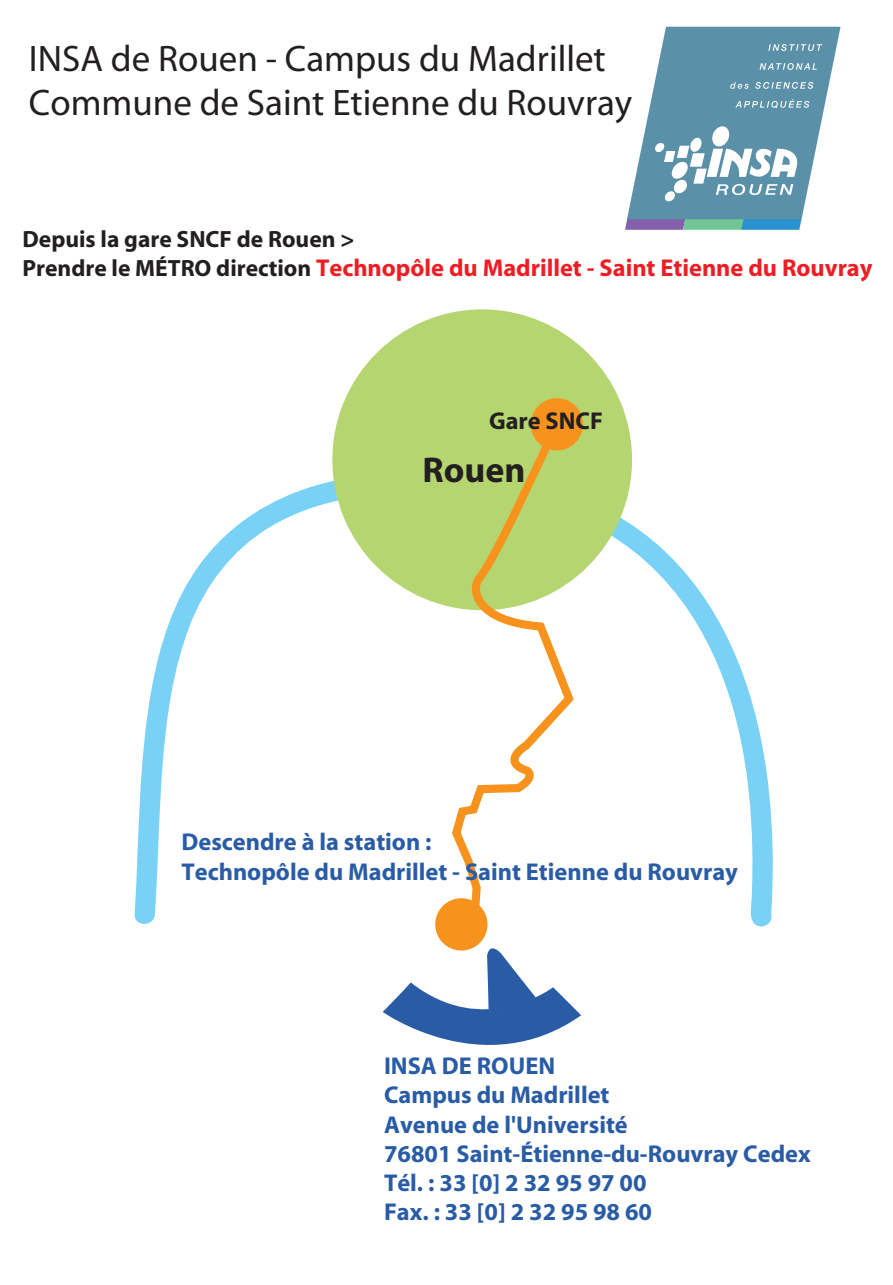
<style>
.page{position:relative;width:893px;height:1285px;background:#fff}
.page>*{position:absolute;margin:0;border:0;box-sizing:border-box;transform-origin:0 0}
.t1{font:37.05px/44.4px "Myriad";color:#231f20}
.t2{font:700 35.85px "Myriad";color:#231f20}
.t3{font:700 24.45px/29.2px "Myriad";color:#295ca5}
.t4{font:700 24.45px "Myriad";color:#ee1d23}
.t5{font:700 24.45px "Myriad";color:#231f20}
.t6{font:700 23.55px "Myriad";color:#231f20}
.s1{font-size:23.55px;color:#231f20}
</style>
<div class="page">
<svg style="left:625px;top:27px;width:215px;height:203px"></svg>
<svg style="left:134px;top:472px;width:639px;height:455px"></svg>
<div style="left:332px;top:309px;width:300px;height:301px;background:#b4d56f;border-radius:50%"></div>
<svg style="left:448px;top:433px;width:129px;height:493px"></svg>
<svg style="left:383px;top:940px;width:198px;height:105px"></svg>
<div style="left:531px;top:398px;width:52px;height:52px;background:#f7931d;border-radius:50%"></div>
<div style="left:435px;top:898px;width:52px;height:52px;background:#f7931d;border-radius:50%"></div>
<h1 class="t1" style="left:29px;top:38px;width:605px">INSA de Rouen - Campus du Madrillet<br>Commune de Saint Etienne du Rouvray</h1>
<p class="t6" style="left:22px;top:227px;width:333px">Depuis la gare SNCF de Rouen &gt;</p>
<p class="t4" style="left:22px;top:255px;width:852px"><span class="s1">Prendre le MÉTRO direction</span> Technopôle du Madrillet - Saint Etienne du Rouvray</p>
<p class="t5" style="left:489px;top:408px;width:115px">Gare SNCF</p>
<h2 class="t2" style="left:422px;top:451px;width:104px">Rouen</h2>
<p class="t3" style="left:182px;top:828px;width:558px">Descendre à la station :<br>Technopôle du Madrillet - Saint Etienne du Rouvray</p>
<p class="t3" style="left:384px;top:1051px;width:428px">INSA DE ROUEN<br>Campus du Madrillet<br>Avenue de l'Université<br>76801 Saint-Étienne-du-Rouvray Cedex<br>Tél. : 33 [0] 2 32 95 97 00<br>Fax. : 33 [0] 2 32 95 98 60</p>
</div>
